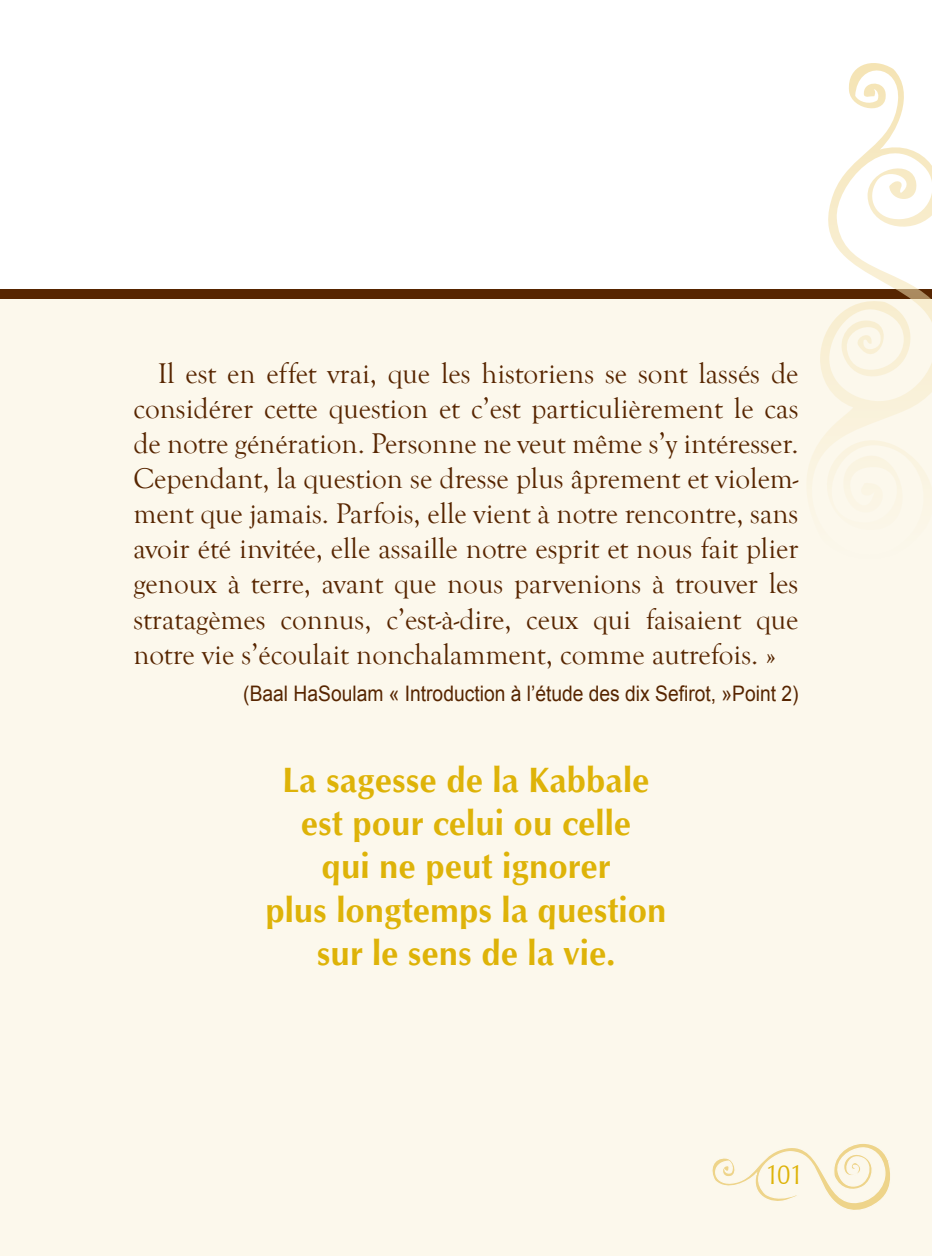
<style>
.page{position:relative;width:932px;height:1256px;background:#fff}
.page>*{position:absolute;margin:0;border:0;box-sizing:border-box;transform-origin:0 0}
.t1{font:700 36px/43.2px "Optimum";color:#deb308;text-align:center;scale:.95 1}
.t2{font:29.25px/35.1px "Goudy Old Style T";color:#572500;text-align:justify}
.t3{font:28.35px "Optimum";color:#deb308;scale:.86 1}
.t4{font:21.38px "Arial";color:#572500;scale:.9 1}
</style>
<div class="page">
<div style="left:0;top:294px;width:932px;height:962px;background:#fcf8ec"></div>
<div style="left:0;top:289px;width:932px;height:10px;background:#572500"></div>
<svg style="left:808px;top:63px;width:124px;height:408px"></svg>
<svg style="left:712px;top:1144px;width:178px;height:66px"></svg>
<p class="t2" style="left:133px;top:356px;width:666px;text-indent:24px">Il est en effet vrai, que les historiens se sont lassés de considérer cette question et c’est particulièrement le cas de notre génération. Personne ne veut même s’y intéresser.<br>Cependant, la question se dresse plus âprement et violem&shy;ment que jamais. Parfois, elle vient à notre rencontre, sans avoir été invitée, elle assaille notre esprit et nous fait plier genoux à terre, avant que nous parvenions à trouver les stratagèmes connus, c’est-à-dire, ceux qui faisaient que notre vie s’écoulait nonchalamment, comme autrefois. »</p>
<p class="t4" style="left:243px;top:680px;width:618px">(Baal HaSoulam « Introduction à l’étude des dix Sefirot, »Point 2)</p>
<p class="t1" style="left:265px;top:758px;width:424px">La sagesse de la Kabbale est pour celui ou celle<br>qui ne peut ignorer<br>plus longtemps la question sur le sens de la vie.</p>
<p class="t3" style="left:765px;top:1157px;width:45px">101</p>
</div>
